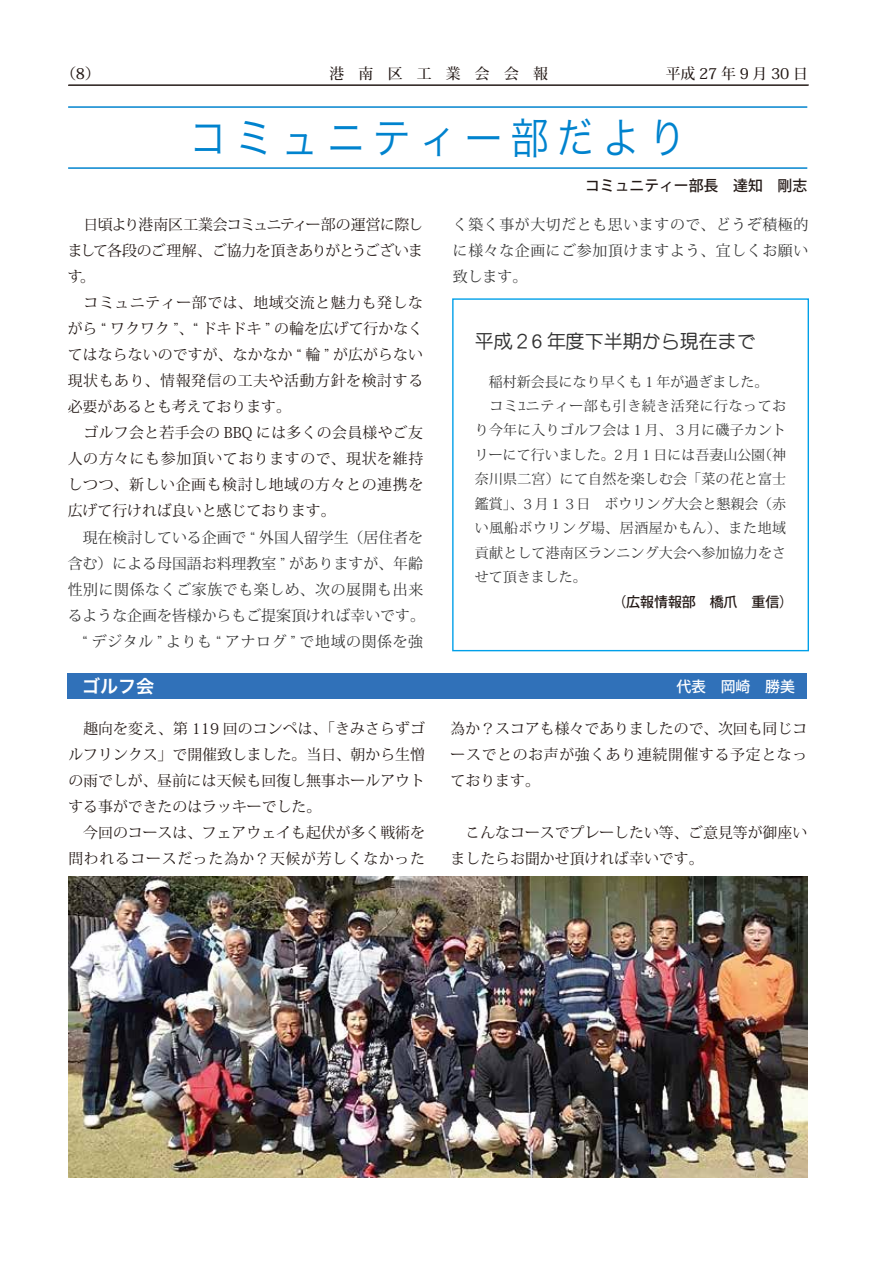
<style>
.page{position:relative;width:893px;height:1263px;background:#fff}
.page>*{position:absolute;margin:0;border:0;box-sizing:border-box;transform-origin:0 0}
.t1{font:42.45px "Hira Kaku Pro W3";letter-spacing:.2em;color:#0083ce;scale:.9 1}
.t2{font:500 18.9px "DF Maru Gothic";color:#333}
.t3{font:18px "Hira Kaku Pro W6";color:#fff}
.t4{font:14.85px/26.1px "Koz Min Pro";color:#221815;text-align:justify}
.t5{font:14.85px/26.1px "Koz Min Pro";color:#333}
.t6{font:14.85px/26.1px "Koz Min Pro";letter-spacing:.04em;color:#333;text-align:justify}
.t7{font:500 14.85px "Koz Go Pro";letter-spacing:-.005em;color:#221815}
.t8{font:500 14.85px "Koz Min Pro";letter-spacing:.245em;color:#221815}
.t9{font:500 14.85px "Koz Min Pro";letter-spacing:.955em;color:#221815}
.t10{font:500 14.85px "Koz Go Pro";color:#fff}
.t11{font:13.95px/24.5px "Koz Min Pro";letter-spacing:.015em;color:#333}
.t12{font:500 13.95px "Koz Go Pro";letter-spacing:-.005em;color:#221815}
</style>
<div class="page">
<hr style="left:69px;top:85px;width:740px;height:1px;background:#221815">
<hr style="left:68px;top:85px;width:740px;height:1px;background:#221815">
<hr style="left:68px;top:106px;width:739px;height:2px;background:#0083ce">
<hr style="left:68px;top:167px;width:739px;height:2px;background:#0083ce">
<div style="left:67px;top:673px;width:740px;height:26px;background:#3071b9"></div>
<div style="left:452px;top:298px;width:357px;height:353px;border:1px solid #00a0e9"></div>
<img style="left:69px;top:876px;width:738px;height:302px">
<p class="t8" style="left:61px;top:63px;width:40px">（8）</p>
<p class="t9" style="left:330px;top:63px;width:220px">港南区工業会会報</p>
<p class="t8" style="left:666px;top:63px;width:144px">平成27年9月30日</p>
<h1 class="t1" style="left:189px;top:100px;width:554px">コミュニティー部だより</h1>
<p class="t7" style="left:585px;top:176px;width:224px">コミュニティー部長　達知　剛志</p>
<p class="t4" style="left:68px;top:211px;width:357px;text-indent:16px">日頃より港南区工業会コミュニティー部の運営に際しまして各段のご理解、ご協力を頂きありがとうございます。</p>
<p class="t4" style="left:68px;top:289px;width:357px;text-indent:16px">コミュニティー部では、地域交流と魅力も発しながら “ ワクワク ”、“ ドキドキ ” の輪を広げて行かなくてはならないのですが、なかなか “ 輪 ” が広がらない現状もあり、情報発信の工夫や活動方針を検討する必要があるとも考えております。</p>
<p class="t4" style="left:68px;top:419px;width:357px;text-indent:16px">ゴルフ会と若手会の BBQ には多くの会員様やご友人の方々にも参加頂いておりますので、現状を維持しつつ、新しい企画も検討し地域の方々との連携を広げて行ければ良いと感じております。</p>
<p class="t5" style="left:68px;top:523px;width:359px">　現在検討している企画で “ 外国人留学生（居住者を含む）による母国語お料理教室 ” がありますが、年齢性別に関係なくご家族でも楽しめ、次の展開も出来るような企画を皆様からもご提案頂ければ幸いです。　“ デジタル ” よりも “ アナログ ” で地域の関係を強</p>
<p class="t6" style="left:453px;top:211px;width:357px">く築く事が大切だとも思いますので、どうぞ積極的に様々な企画にご参加頂けますよう、宜しくお願い致します。</p>
<p class="t2" style="left:475px;top:332px;width:282px">平成２6 年度下半期から現在まで</p>
<p class="t11" style="left:475px;top:369px;width:313px">　稲村新会長になり早くも１年が過ぎました。<br>　コミﾕニティー部も引き続き活発に行なっており今年に入りゴルフ会は１月、３月に磯子カントリーにて行いました。２月１日には吾妻山公園（神奈川県二宮）にて自然を楽しむ会「菜の花と富士鑑賞」、３月１３日　ボウリング大会と懇親会（赤い風船ボウリング場、居酒屋かもん）、また地域貢献として港南区ランニング大会へ参加協力をさせて頂きました。</p>
<p class="t12" style="left:612px;top:593px;width:182px">（広報情報部　橋爪　重信）</p>
<p class="t3" style="left:82px;top:670px;width:74px">ゴルフ会</p>
<p class="t10" style="left:676px;top:677px;width:120px">代表　岡崎　勝美</p>
<p class="t4" style="left:68px;top:715px;width:358px;text-align:left">　趣向を変え、第 119 回のコンペは、「きみさらずゴルフリンクス」で開催致しました。当日、朝から生憎の雨でしが、昼前には天候も回復し無事ホールアウトする事ができたのはラッキーでした。<br>　今回のコースは、フェアウェイも起伏が多く戦術を問われるコースだった為か？天候が芳しくなかった</p>
<p class="t4" style="left:451px;top:715px;width:358px">為か？スコアも様々でありましたので、次回も同じコースでとのお声が強くあり連続開催する予定となっております。</p>
<p class="t4" style="left:451px;top:819px;width:358px">　こんなコースでプレーしたい等、ご意見等が御座いましたらお聞かせ頂ければ幸いです。</p>
</div>
